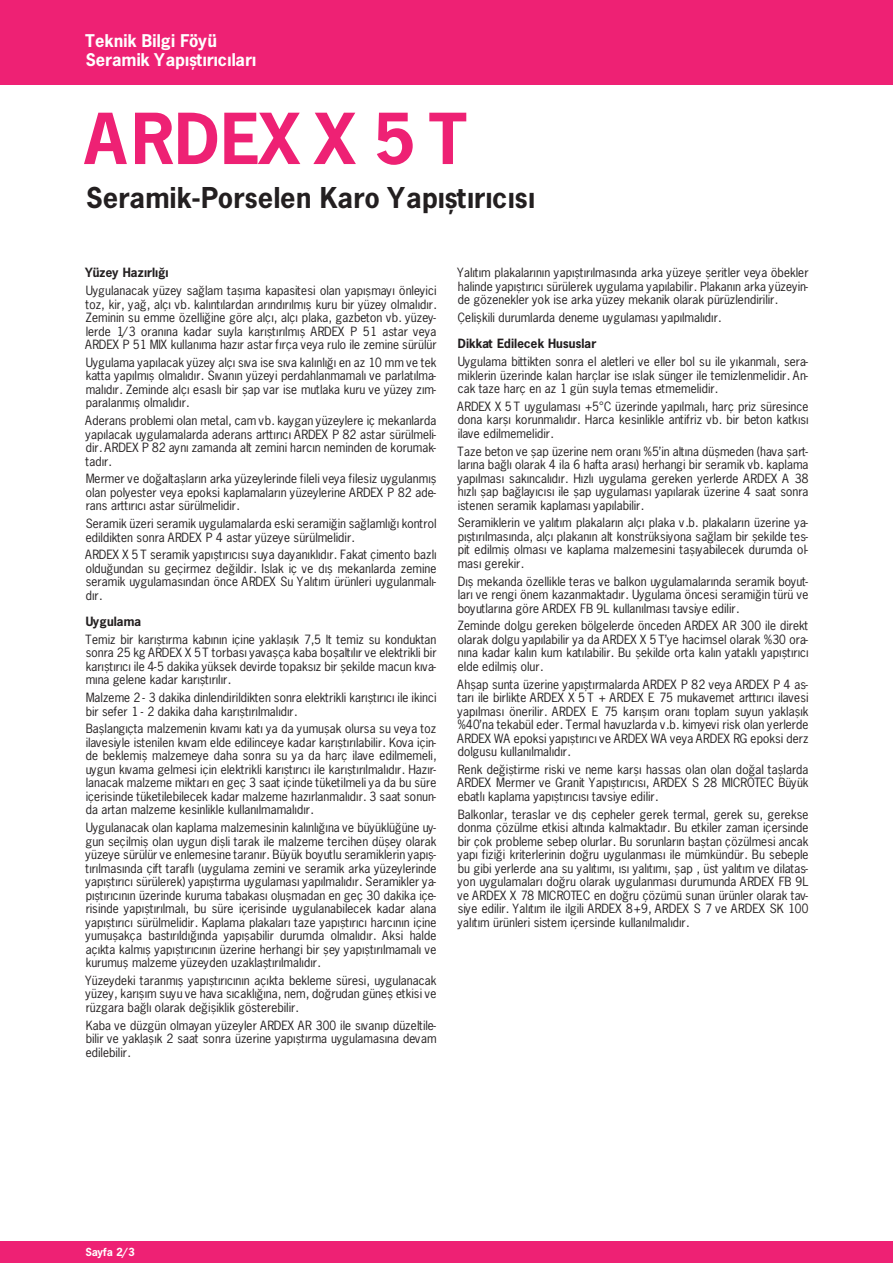
<style>
.page{position:relative;width:893px;height:1263px;background:#fff}
.page>*{position:absolute;margin:0;border:0;box-sizing:border-box;transform-origin:0 0}
.Titel{font:700 66px "News Gothic Std";letter-spacing:.015em;color:#ee2174}
.Untertitel{font:700 27px "News Gothic Std";letter-spacing:.005em;color:#231f20}
.t1{font:700 16.5px/19.5px "News Gothic Std";color:#fff}
.Subheads{font:12px/13.5px "News Gothic Std";color:#231f20;text-align:justify}
.Fliesstext{font:12px/13.5px "News Gothic Std";color:#231f20;text-align:justify}
.Subheads-2{font:700 12px "News Gothic Std";color:#231f20}
.Fliesstext-2{font:700 12px "News Gothic Std";color:#231f20}
.t2{font:700 10.5px "News Gothic Std";color:#fff}
</style>
<div class="page">
<div style="left:0;top:0;width:893px;height:85px;background:#ee2174"></div>
<div style="left:0;top:1242px;width:893px;height:21px;background:#ee2174"></div>
<h3 class="t1" style="left:85px;top:31px;width:172px">Teknik Bilgi Föyü<br>Seramik Yapıştırıcıları</h3>
<p class="Titel" style="left:85px;top:95px;width:383px">ARDEX X 5 T</p>
<p class="Untertitel" style="left:85px;top:180px;width:450px">Seramik-Porselen Karo Yapıştırıcısı</p>
<p class="Fliesstext-2" style="left:85px;top:265px;width:84px">Yüzey Hazırlığı</p>
<p class="Fliesstext" style="left:85px;top:284px;width:352px">Uygulanacak yüzey sağlam taşıma kapasitesi olan yapışmayı önleyici toz, kir, yağ, alçı vb. kalıntılardan arındırılmış kuru bir yüzey olmalıdır.<br>Zeminin su emme özelliğine göre alçı, alçı plaka, gazbeton vb. yüzey&shy;lerde 1/3 oranına kadar suyla karıştırılmış ARDEX P 51 astar veya ARDEX P 51 MIX kullanıma hazır astar fırça veya rulo ile zemine sürülür</p>
<p class="Fliesstext" style="left:85px;top:355px;width:352px">Uygulama yapılacak yüzey alçı sıva ise sıva kalınlığı en az 10 mm ve tek katta yapılmış olmalıdır. Sıvanın yüzeyi perdahlanmamalı ve parlatılma&shy;malıdır. Zeminde alçı esaslı bir şap var ise mutlaka kuru ve yüzey zım&shy;paralanmış olmalıdır.</p>
<p class="Fliesstext" style="left:85px;top:414px;width:352px">Aderans problemi olan metal, cam vb. kaygan yüzeylere iç mekanlarda yapılacak uygulamalarda aderans arttırıcı ARDEX P 82 astar sürülmeli&shy;dir. ARDEX P 82 aynı zamanda alt zemini harcın neminden de korumak&shy;tadır.</p>
<p class="Fliesstext" style="left:85px;top:472px;width:352px">Mermer ve doğaltaşların arka yüzeylerinde fileli veya filesiz uygulanmış olan polyester veya epoksi kaplamaların yüzeylerine ARDEX P 82 ade&shy;rans arttırıcı astar sürülmelidir.</p>
<p class="Fliesstext" style="left:85px;top:517px;width:352px">Seramik üzeri seramik uygulamalarda eski seramiğin sağlamlığı kontrol edildikten sonra ARDEX P 4 astar yüzeye sürülmelidir.</p>
<p class="Fliesstext" style="left:85px;top:548px;width:352px">ARDEX X 5 T seramik yapıştırıcısı suya dayanıklıdır. Fakat çimento bazlı olduğundan su geçirmez değildir. Islak iç ve dış mekanlarda zemine seramik uygulamasından önce ARDEX Su Yalıtım ürünleri uygulanmalı&shy;dır.</p>
<p class="Subheads-2" style="left:85px;top:613px;width:57px">Uygulama</p>
<p class="Subheads" style="left:85px;top:632px;width:352px">Temiz bir karıştırma kabının içine yaklaşık 7,5 lt temiz su konduktan sonra 25 kg ARDEX X 5 T torbası yavaşça kaba boşaltılır ve elektrikli bir karıştırıcı ile 4-5 dakika yüksek devirde topaksız bir şekilde macun kıva&shy;mına gelene kadar karıştırılır.</p>
<p class="Subheads" style="left:85px;top:691px;width:352px">Malzeme 2 - 3 dakika dinlendirildikten sonra elektrikli karıştırıcı ile ikinci bir sefer 1 - 2 dakika daha karıştırılmalıdır.</p>
<p class="Subheads" style="left:85px;top:722px;width:352px">Başlangıçta malzemenin kıvamı katı ya da yumuşak olursa su veya toz ilavesiyle istenilen kıvam elde edilinceye kadar karıştırılabilir. Kova için&shy;de beklemiş malzemeye daha sonra su ya da harç ilave edilmemeli, uygun kıvama gelmesi için elektrikli karıştırıcı ile karıştırılmalıdır. Hazır&shy;lanacak malzeme miktarı en geç 3 saat içinde tüketilmeli ya da bu süre içerisinde tüketilebilecek kadar malzeme hazırlanmalıdır. 3 saat sonun&shy;da artan malzeme kesinlikle kullanılmamalıdır.</p>
<p class="Subheads" style="left:85px;top:821px;width:352px">Uygulanacak olan kaplama malzemesinin kalınlığına ve büyüklüğüne uy&shy;gun seçilmiş olan uygun dişli tarak ile malzeme tercihen düşey olarak yüzeye sürülür ve enlemesine taranır. Büyük boyutlu seramiklerin yapış&shy;tırılmasında çift taraflı (uygulama zemini ve seramik arka yüzeylerinde yapıştırıcı sürülerek) yapıştırma uygulaması yapılmalıdır. Seramikler ya&shy;pıştırıcının üzerinde kuruma tabakası oluşmadan en geç 30 dakika içe&shy;risinde yapıştırılmalı, bu süre içerisinde uygulanabilecek kadar alana yapıştırıcı sürülmelidir. Kaplama plakaları taze yapıştırıcı harcının içine yumuşakça bastırıldığında yapışabilir durumda olmalıdır. Aksi halde açıkta kalmış yapıştırıcının üzerine herhangi bir şey yapıştırılmamalı ve kurumuş malzeme yüzeyden uzaklaştırılmalıdır.</p>
<p class="Subheads" style="left:85px;top:973px;width:352px">Yüzeydeki taranmış yapıştırıcının açıkta bekleme süresi, uygulanacak yüzey, karışım suyu ve hava sıcaklığına, nem, doğrudan güneş etkisi ve rüzgara bağlı olarak değişiklik gösterebilir.</p>
<p class="Subheads" style="left:85px;top:1018px;width:352px">Kaba ve düzgün olmayan yüzeyler ARDEX AR 300 ile sıvanıp düzeltile&shy;bilir ve yaklaşık 2 saat sonra üzerine yapıştırma uygulamasına devam edilebilir.</p>
<p class="Subheads" style="left:457px;top:266px;width:352px">Yalıtım plakalarının yapıştırılmasında arka yüzeye şeritler veya öbekler halinde yapıştırıcı sürülerek uygulama yapılabilir. Plakanın arka yüzeyin&shy;de gözenekler yok ise arka yüzey mekanik olarak pürüzlendirilir.</p>
<p class="Subheads" style="left:457px;top:311px;width:265px">Çelişkili durumlarda deneme uygulaması yapılmalıdır.</p>
<p class="Subheads-2" style="left:457px;top:336px;width:140px">Dikkat Edilecek Hususlar</p>
<p class="Subheads" style="left:457px;top:355px;width:352px">Uygulama bittikten sonra el aletleri ve eller bol su ile yıkanmalı, sera&shy;miklerin üzerinde kalan harçlar ise ıslak sünger ile temizlenmelidir. An&shy;cak taze harç en az 1 gün suyla temas etmemelidir.</p>
<p class="Subheads" style="left:457px;top:399px;width:352px">ARDEX X 5 T uygulaması +5°C üzerinde yapılmalı, harç priz süresince dona karşı korunmalıdır. Harca kesinlikle antifriz vb. bir beton katkısı ilave edilmemelidir.</p>
<p class="Subheads" style="left:457px;top:444px;width:352px">Taze beton ve şap üzerine nem oranı %5’in altına düşmeden (hava şart&shy;larına bağlı olarak 4 ila 6 hafta arası) herhangi bir seramik vb. kaplama yapılması sakıncalıdır. Hızlı uygulama gereken yerlerde ARDEX A 38 hızlı şap bağlayıcısı ile şap uygulaması yapılarak üzerine 4 saat sonra istenen seramik kaplaması yapılabilir.</p>
<p class="Subheads" style="left:457px;top:516px;width:352px">Seramiklerin ve yalıtım plakaların alçı plaka v.b. plakaların üzerine ya&shy;pıştırılmasında, alçı plakanın alt konstrüksiyona sağlam bir şekilde tes&shy;pit edilmiş olması ve kaplama malzemesini taşıyabilecek durumda ol&shy;ması gerekir.</p>
<p class="Subheads" style="left:457px;top:574px;width:352px">Dış mekanda özellikle teras ve balkon uygulamalarında seramik boyut&shy;ları ve rengi önem kazanmaktadır. Uygulama öncesi seramiğin türü ve boyutlarına göre ARDEX FB 9L kullanılması tavsiye edilir.</p>
<p class="Subheads" style="left:457px;top:619px;width:352px">Zeminde dolgu gereken bölgelerde önceden ARDEX AR 300 ile direkt olarak dolgu yapılabilir ya da ARDEX X 5 T’ye hacimsel olarak %30 ora&shy;nına kadar kalın kum katılabilir. Bu şekilde orta kalın yataklı yapıştırıcı elde edilmiş olur.</p>
<p class="Subheads" style="left:457px;top:677px;width:352px">Ahşap sunta üzerine yapıştırmalarda ARDEX P 82 veya ARDEX P 4 as&shy;tarı ile birlikte ARDEX X 5 T + ARDEX E 75 mukavemet arttırıcı ilavesi yapılması önerilir. ARDEX E 75 karışım oranı toplam suyun yaklaşık %40’na tekabül eder. Termal havuzlarda v.b. kimyevi risk olan yerlerde ARDEX WA epoksi yapıştırıcı ve ARDEX WA veya ARDEX RG epoksi derz dolgusu kullanılmalıdır.</p>
<p class="Subheads" style="left:457px;top:762px;width:352px">Renk değiştirme riski ve neme karşı hassas olan olan doğal taşlarda ARDEX Mermer ve Granit Yapıştırıcısı, ARDEX S 28 MICROTEC Büyük ebatlı kaplama yapıştırıcısı tavsiye edilir.</p>
<p class="Subheads" style="left:457px;top:807px;width:352px">Balkonlar, teraslar ve dış cepheler gerek termal, gerek su, gerekse donma çözülme etkisi altında kalmaktadır. Bu etkiler zaman içersinde bir çok probleme sebep olurlar. Bu sorunların baştan çözülmesi ancak yapı fiziği kriterlerinin doğru uygulanması ile mümkündür. Bu sebeple bu gibi yerlerde ana su yalıtımı, ısı yalıtımı, şap , üst yalıtım ve dilatas&shy;yon uygulamaları doğru olarak uygulanması durumunda ARDEX FB 9L ve ARDEX X 78 MICROTEC en doğru çözümü sunan ürünler olarak tav&shy;siye edilir. Yalıtım ile ilgili ARDEX 8+9, ARDEX S 7 ve ARDEX SK 100 yalıtım ürünleri sistem içersinde kullanılmalıdır.</p>
<p class="t2" style="left:85px;top:1245px;width:51px">Sayfa 2/3</p>
</div>
